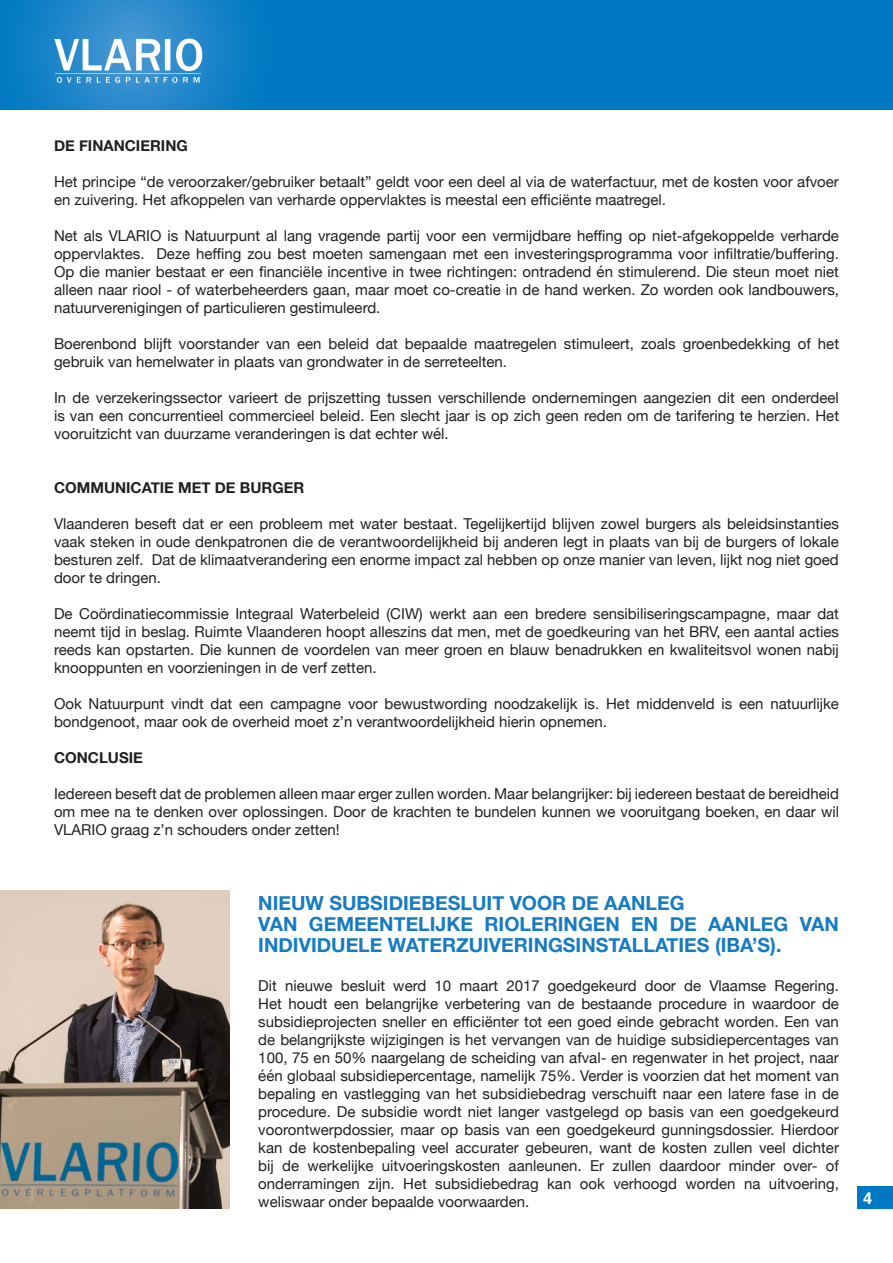
<style>
.page{position:relative;width:893px;height:1263px;background:#fff}
.page>*{position:absolute;margin:0;border:0;box-sizing:border-box;transform-origin:0 0}
.t1{font:700 19.5px/21px "Helvetica Neue";color:#177bc1}
.t2{font:700 16.5px "Helvetica";color:#fff}
.t3{font:15px/18px "Helvetica Neue";color:#231f20;text-align:justify}
.t4{font:700 15px "Helvetica Neue";color:#231f20}
</style>
<div class="page">
<img style="left:0;top:891px;width:230px;height:318px">
<div style="left:857px;top:1186px;width:36px;height:23px;background:#0079c2"></div>
<div style="left:270px;top:0;width:623px;height:110px;background:#0079c2"></div>
<svg style="left:0;top:0;width:270px;height:110px;background:#1883c7"></svg>
<img style="left:52px;top:36px;width:152px;height:49px">
<p class="t4" style="left:54px;top:134px;width:135px">DE FINANCIERING</p>
<p class="t3" style="left:54px;top:173px;width:786px">Het principe “de veroorzaker/gebruiker betaalt” geldt voor een deel al via de waterfactuur, met de kosten voor afvoer en zuivering. Het afkoppelen van verharde oppervlaktes is meestal een efficiënte maatregel.</p>
<p class="t3" style="left:54px;top:227px;width:786px">Net als VLARIO is Natuurpunt al lang vragende partij voor een vermijdbare heffing op niet-afgekoppelde verharde oppervlaktes. Deze heffing zou best moeten samengaan met een investeringsprogramma voor infiltratie/buffering.<br>Op die manier bestaat er een financiële incentive in twee richtingen: ontradend én stimulerend. Die steun moet niet alleen naar riool - of waterbeheerders gaan, maar moet co-creatie in de hand werken. Zo worden ook landbouwers, natuurverenigingen of particulieren gestimuleerd.</p>
<p class="t3" style="left:54px;top:335px;width:786px">Boerenbond blijft voorstander van een beleid dat bepaalde maatregelen stimuleert, zoals groenbedekking of het gebruik van hemelwater in plaats van grondwater in de serreteelten.</p>
<p class="t3" style="left:54px;top:389px;width:787px">In de verzekeringssector varieert de prijszetting tussen verschillende ondernemingen aangezien dit een onderdeel is van een concurrentieel commercieel beleid. Een slecht jaar is op zich geen reden om de tarifering te herzien. Het vooruitzicht van duurzame veranderingen is dat echter wél.</p>
<p class="t4" style="left:54px;top:476px;width:252px">COMMUNICATIE MET DE BURGER</p>
<p class="t3" style="left:54px;top:515px;width:786px">Vlaanderen beseft dat er een probleem met water bestaat. Tegelijkertijd blijven zowel burgers als beleidsinstanties vaak steken in oude denkpatronen die de verantwoordelijkheid bij anderen legt in plaats van bij de burgers of lokale besturen zelf. Dat de klimaatverandering een enorme impact zal hebben op onze manier van leven, lijkt nog niet goed door te dringen.</p>
<p class="t3" style="left:54px;top:605px;width:786px">De Coördinatiecommissie Integraal Waterbeleid (CIW) werkt aan een bredere sensibiliseringscampagne, maar dat neemt tijd in beslag. Ruimte Vlaanderen hoopt alleszins dat men, met de goedkeuring van het BRV, een aantal acties reeds kan opstarten. Die kunnen de voordelen van meer groen en blauw benadrukken en kwaliteitsvol wonen nabij knooppunten en voorzieningen in de verf zetten.</p>
<p class="t3" style="left:54px;top:695px;width:786px">Ook Natuurpunt vindt dat een campagne voor bewustwording noodzakelijk is. Het middenveld is een natuurlijke bondgenoot, maar ook de overheid moet z’n verantwoordelijkheid hierin opnemen.</p>
<p class="t4" style="left:54px;top:746px;width:90px">CONCLUSIE</p>
<p class="t3" style="left:54px;top:785px;width:786px">Iedereen beseft dat de problemen alleen maar erger zullen worden. Maar belangrijker: bij iedereen bestaat de bereidheid om mee na te denken over oplossingen. Door de krachten te bundelen kunnen we vooruitgang boeken, en daar wil VLARIO graag z’n schouders onder zetten!</p>
<p class="t1" style="left:258px;top:893px;width:428px">NIEUW SUBSIDIEBESLUIT VOOR DE AANLEG</p>
<p class="t1" style="left:258px;top:914px;width:582px">VAN GEMEENTELIJKE RIOLERINGEN EN DE AANLEG VAN<br>INDIVIDUELE WATERZUIVERINGSINSTALLATIES (IBA’S).</p>
<p class="t3" style="left:258px;top:977px;width:582px">Dit nieuwe besluit werd 10 maart 2017 goedgekeurd door de Vlaamse Regering.<br>Het houdt een belangrijke verbetering van de bestaande procedure in waardoor de subsidieprojecten sneller en efficiënter tot een goed einde gebracht worden. Een van de belangrijkste wijzigingen is het vervangen van de huidige subsidiepercentages van 100, 75 en 50% naargelang de scheiding van afval- en regenwater in het project, naar één globaal subsidiepercentage, namelijk 75%. Verder is voorzien dat het moment van bepaling en vastlegging van het subsidiebedrag verschuift naar een latere fase in de procedure. De subsidie wordt niet langer vastgelegd op basis van een goedgekeurd voorontwerpdossier, maar op basis van een goedgekeurd gunningsdossier. Hierdoor kan de kostenbepaling veel accurater gebeuren, want de kosten zullen veel dichter bij de werkelijke uitvoeringskosten aanleunen. Er zullen daardoor minder over- of onderramingen zijn. Het subsidiebedrag kan ook verhoogd worden na uitvoering, weliswaar onder bepaalde voorwaarden.</p>
<p class="t2" style="left:863px;top:1184px;width:11px">4</p>
</div>
